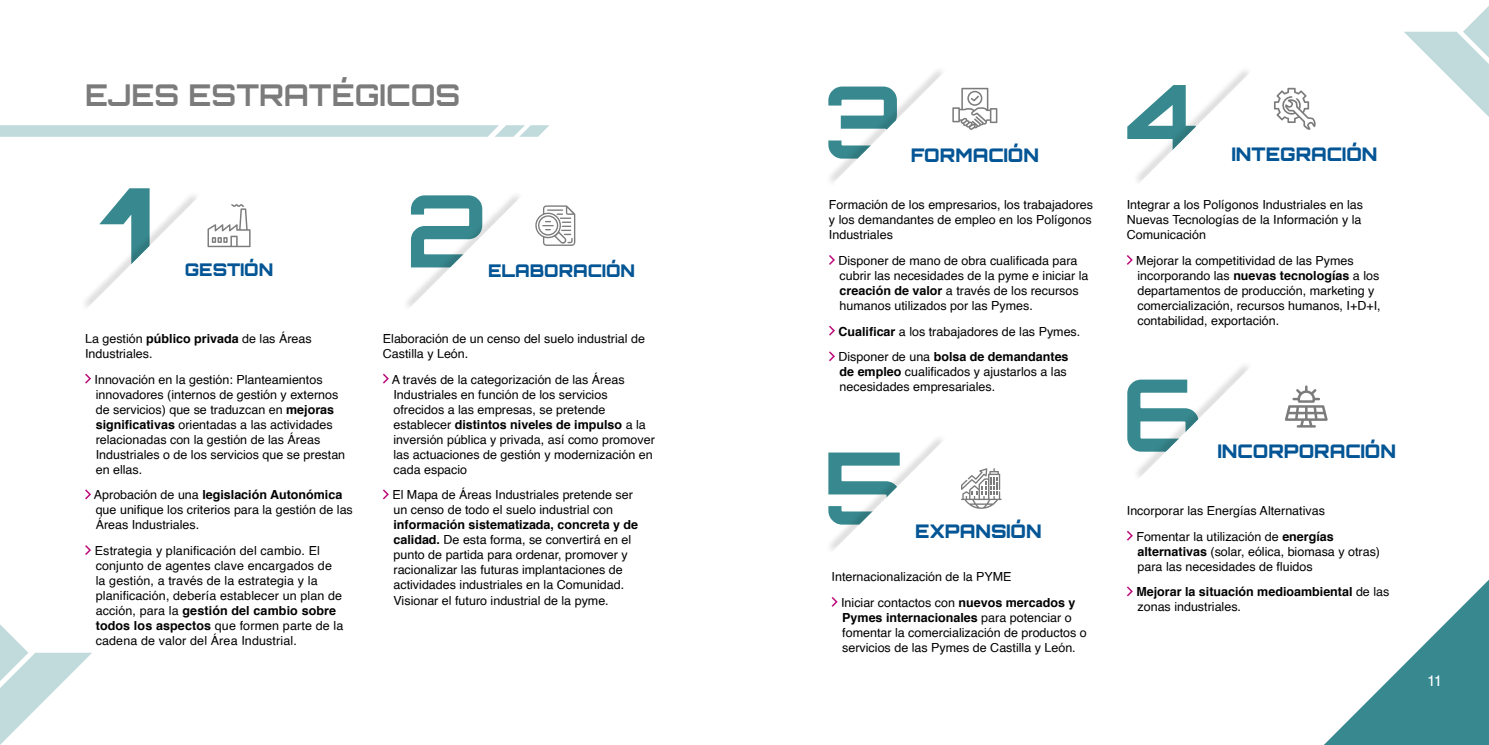
<style>
.page{position:relative;width:1489px;height:745px;background:#fff}
.page>*{position:absolute;margin:0;border:0;box-sizing:border-box;transform-origin:0 0}
.t1{font:700 30px "Orbitron";color:#7b7b7b}
.t2{font:900 18.75px "Orbitron";color:#035595}
.t3{font:900 17.5px "Orbitron";color:#035595}
.t4{font:15px "Helvetica LT Std";color:#fff}
.t5{font:12.5px/15px "Helvetica";color:#000}
.t6{font:700 12.5px/15px "Helvetica";color:#000}
.s1{font-weight:700}
.s2{font-weight:400}
</style>
<div class="page">
<svg style="left:0;top:624px;width:92px;height:120px"></svg>
<svg style="left:1404px;top:7px;width:84px;height:109px"></svg>
<svg style="left:828px;top:438px;width:173px;height:112px"></svg>
<svg style="left:1127px;top:365px;width:200px;height:112px"></svg>
<svg style="left:1126px;top:255px;width:6px;height:10px"></svg>
<svg style="left:831px;top:597px;width:6px;height:9px"></svg>
<svg style="left:1127px;top:530px;width:5px;height:10px"></svg>
<svg style="left:1127px;top:586px;width:5px;height:10px"></svg>
<svg style="left:1127px;top:70px;width:188px;height:112px"></svg>
<svg style="left:828px;top:70px;width:169px;height:112px"></svg>
<svg style="left:1325px;top:580px;width:163px;height:164px"></svg>
<svg style="left:829px;top:255px;width:6px;height:10px"></svg>
<svg style="left:829px;top:325px;width:6px;height:10px"></svg>
<svg style="left:829px;top:351px;width:6px;height:10px"></svg>
<svg style="left:85px;top:373px;width:6px;height:10px"></svg>
<svg style="left:85px;top:489px;width:6px;height:10px"></svg>
<svg style="left:85px;top:545px;width:6px;height:9px"></svg>
<svg style="left:407px;top:195px;width:168px;height:112px"></svg>
<svg style="left:383px;top:373px;width:6px;height:10px"></svg>
<svg style="left:383px;top:489px;width:6px;height:10px"></svg>
<svg style="left:85px;top:188px;width:165px;height:119px"></svg>
<svg style="left:0;top:125px;width:549px;height:12px;background:#c5dcde"></svg>
<h1 class="t1" style="left:85px;top:76px;width:377px">EJES ESTRATÉGICOS</h1>
<h3 class="t3" style="left:185px;top:258px;width:90px">GESTIÓN</h3>
<h3 class="t3" style="left:488px;top:260px;width:148px">ELABORACIÓN</h3>
<p class="t5" style="left:85px;top:331px;width:228px">La gestión <span class="s1">público privada</span> de las Áreas<br>Industriales.</p>
<p class="t5" style="left:95px;top:372px;width:252px">Innovación en la gestión: Planteamientos innovadores (internos de gestión y externos de servicios) que se traduzcan en <span class="s1">mejoras significativas</span> orientadas a las actividades relacionadas con la gestión de las Áreas Industriales o de los servicios que se prestan en ellas.</p>
<p class="t5" style="left:94px;top:487px;width:260px">Aprobación de una <span class="s1">legislación Autonómica </span>que unifique los criterios para la gestión de las<br>Áreas Industriales.</p>
<p class="t5" style="left:95px;top:543px;width:250px">Estrategia y planificación del cambio. El conjunto de agentes clave encargados de la gestión, a través de la estrategia y la planificación, debería establecer un plan de acción, para la <span class="s1">gestión del cambio sobre todos los aspectos</span> que formen parte de la cadena de valor del Área Industrial.</p>
<p class="t5" style="left:383px;top:331px;width:263px">Elaboración de un censo del suelo industrial de<br>Castilla y León.</p>
<p class="t5" style="left:391px;top:372px;width:265px">A través de la categorización de las Áreas Industriales en función de los servicios ofrecidos a las empresas, se pretende establecer <span class="s1">distintos niveles de impulso</span> a la inversión pública y privada, así como promover las actuaciones de gestión y modernización en cada espacio</p>
<p class="t5" style="left:392px;top:487px;width:242px">El Mapa de Áreas Industriales pretende ser un censo de todo el suelo industrial con</p>
<p class="t5" style="left:393px;top:517px;width:246px"><span class="s1">información sistematizada, concreta y de calidad.</span> De esta forma, se convertirá en el punto de partida para ordenar, promover y racionalizar las futuras implantaciones de actividades industriales en la Comunidad.<br>Visionar el futuro industrial de la pyme.</p>
<h2 class="t2" style="left:910px;top:144px;width:130px">FORMACIÓN</h2>
<p class="t5" style="left:829px;top:197px;width:265px;text-align:justify">Formación de los empresarios, los trabajadores y los demandantes de empleo en los Polígonos Industriales</p>
<p class="t5" style="left:838px;top:253px;width:251px">Disponer de mano de obra cualificada para cubrir las necesidades de la pyme e iniciar la <span class="s1">creación de valor</span> a través de los recursos humanos utilizados por las Pymes.</p>
<p class="t5" style="left:838px;top:318px;width:243px;line-height:25.6px"><span class="s1">Cualificar</span> a los trabajadores de las Pymes.<br>Disponer de una <span class="s1">bolsa de demandantes</span></p>
<p class="t5" style="left:839px;top:364px;width:229px"><span class="s1">de empleo</span> cualificados y ajustarlos a las necesidades empresariales.</p>
<h2 class="t2" style="left:915px;top:519px;width:128px">EXPANSIÓN</h2>
<p class="t5" style="left:841px;top:564px;width:236px;line-height:25.6px;text-indent:-10px">Internacionalización de la PYME<br>Iniciar contactos con <span class="s1">nuevos mercados y</span></p>
<p class="t5" style="left:842px;top:610px;width:246px"><span class="s1">Pymes internacionales</span> para potenciar o fomentar la comercialización de productos o servicios de las Pymes de Castilla y León.</p>
<h2 class="t2" style="left:1231px;top:143px;width:147px">INTEGRACIÓN</h2>
<p class="t5" style="left:1126px;top:197px;width:238px">Integrar a los Polígonos Industriales en las<br>Nuevas Tecnologías de la Información y la<br>Comunicación</p>
<p class="t5" style="left:1136px;top:253px;width:246px">Mejorar la competitividad de las Pymes incorporando las <span class="s1">nuevas tecnologías</span> a los departamentos de producción, marketing y comercialización, recursos humanos, I+D+I, contabilidad, exportación.</p>
<h2 class="t2" style="left:1217px;top:439px;width:180px">INCORPORACIÓN</h2>
<p class="t5" style="left:1136px;top:498px;width:199px;line-height:25.6px;text-indent:-10px">Incorporar las Energías Alternativas<br>Fomentar la utilización de <span class="s1">energías</span></p>
<p class="t5" style="left:1137px;top:544px;width:244px"><span class="s1">alternativas</span> (solar, eólica, biomasa y otras) para las necesidades de fluidos</p>
<p class="t6" style="left:1136px;top:584px;width:254px">Mejorar la situación medioambiental <span class="s2">de las zonas industriales.</span></p>
<p class="t4" style="left:1426px;top:671px;width:16px">11</p>
</div>
